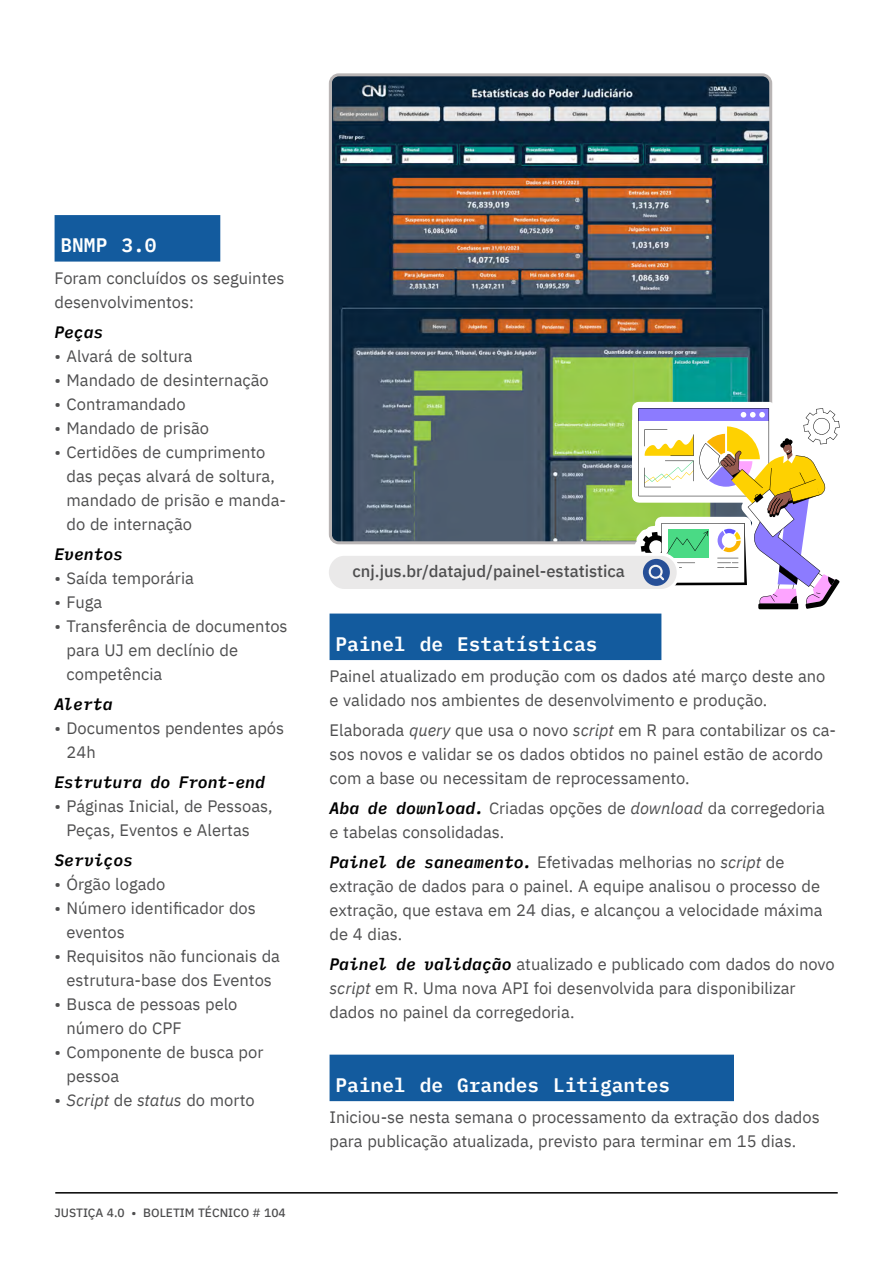
<style>
.page{position:relative;width:893px;height:1263px;background:#fff}
.page>*{position:absolute;margin:0;border:0;box-sizing:border-box;transform-origin:0 0}
.t1{font:600 19.5px "IBM Plex Mono";color:#fff}
.t2{font:16.5px/24px "IBM Plex Sans";color:#4e4e4f}
.t3{font:italic 600 16.5px "IBM Plex Mono";letter-spacing:-.01em;color:#000}
.t4{font:500 16.5px "IBM Plex Sans";color:#4e4e4f}
.t5{font:italic 16.5px "IBM Plex Sans";color:#4e4e4f}
.t6{font:500 12px "IBM Plex Sans";color:#4e4e4f}
.s1{font-style:normal}
.s2{font-style:italic}
.s3{font-family:"IBM Plex Mono";font-weight:600;font-style:italic;color:#000}
</style>
<div class="page">
<hr style="left:55px;top:1192px;width:783px;height:1px;background:#000">
<img style="left:333px;top:77px;width:435px;height:463px">
<div style="left:329px;top:73px;width:443px;height:471px;border:3px solid #b9b5b5;border-radius:8px"></div>
<div style="left:330px;top:613px;width:331px;height:47px;background:#135b9e"></div>
<div style="left:330px;top:1055px;width:404px;height:46px;background:#135b9e"></div>
<div style="left:55px;top:215px;width:165px;height:47px;background:#135b9e"></div>
<div style="left:327px;top:554px;width:351px;height:36px;background:#eae9e9;border-radius:17px"></div>
<div style="left:326px;top:553px;width:354px;height:39px;border:3px solid #fff;border-radius:17px"></div>
<svg style="left:625px;top:350px;width:215px;height:311px"></svg>
<p class="t1" style="left:61px;top:230px;width:97px">BNMP 3.0</p>
<p class="t2" style="left:55px;top:264px;width:231px">Foram concluídos os seguintes desenvolvimentos:</p>
<p class="t3" style="left:55px;top:319px;width:50px">Peças</p>
<p class="t2" style="left:55px;top:342px;width:140px">• Alvará de soltura</p>
<p class="t2" style="left:55px;top:367px;width:216px">• Mandado de desinternação</p>
<p class="t2" style="left:55px;top:391px;width:133px">• Contramandado</p>
<p class="t2" style="left:55px;top:415px;width:156px">• Mandado de prisão</p>
<p class="t2" style="left:67px;top:439px;width:221px;text-indent:-12px">• Certidões de cumprimento das peças alvará de soltura, mandado de prisão e manda&shy;do de internação</p>
<p class="t3" style="left:55px;top:541px;width:70px">Eventos</p>
<p class="t2" style="left:55px;top:565px;width:141px">• Saída temporária</p>
<p class="t2" style="left:55px;top:589px;width:49px">• Fuga</p>
<p class="t2" style="left:67px;top:613px;width:223px;text-indent:-12px">• Transferência de documentos para UJ em declínio de competência</p>
<p class="t3" style="left:55px;top:691px;width:60px">Alerta</p>
<p class="t2" style="left:67px;top:715px;width:219px;text-indent:-12px">• Documentos pendentes após<br>24h</p>
<p class="t3" style="left:55px;top:769px;width:212px">Estrutura do Front-end</p>
<p class="t2" style="left:67px;top:793px;width:208px;text-indent:-12px">• Páginas Inicial, de Pessoas,<br>Peças, Eventos e Alertas</p>
<p class="t3" style="left:55px;top:847px;width:80px">Serviços</p>
<p class="t2" style="left:55px;top:871px;width:112px">• Órgão logado</p>
<p class="t2" style="left:67px;top:895px;width:191px;text-indent:-12px">• Número identificador dos eventos</p>
<p class="t2" style="left:55px;top:943px;width:227px;text-align:center">• Requisitos não funcionais da estrutura-base dos Eventos</p>
<p class="t2" style="left:67px;top:991px;width:172px;text-indent:-12px">• Busca de pessoas pelo número do CPF</p>
<p class="t2" style="left:67px;top:1039px;width:198px;text-indent:-12px">• Componente de busca por pessoa</p>
<p class="t5" style="left:55px;top:1087px;width:202px"><span class="s1">•</span> Script <span class="s1">de</span> status <span class="s1">do morto</span></p>
<p class="t6" style="left:55px;top:1203px;width:233px">JUSTIÇA 4.0 • BOLETIM TÉCNICO # 104</p>
<p class="t4" style="left:352px;top:559px;width:274px">cnj.jus.br/datajud/painel-estatistica</p>
<p class="t1" style="left:336px;top:628px;width:264px">Painel de Estatísticas</p>
<p class="t2" style="left:330px;top:663px;width:497px">Painel atualizado em produção com os dados até março deste ano e validado nos ambientes de desenvolvimento e produção.</p>
<p class="t2" style="left:330px;top:717px;width:508px">Elaborada <span class="s2">query</span> que usa o novo <span class="s2">script</span> em R para contabilizar os ca&shy;sos novos e validar se os dados obtidos no painel estão de acordo com a base ou necessitam de reprocessamento.</p>
<p class="t2" style="left:330px;top:795px;width:497px"><span class="s3">Aba de download.</span> Criadas opções de <span class="s2">download</span> da corregedoria e tabelas consolidadas.</p>
<p class="t2" style="left:330px;top:849px;width:495px"><span class="s3">Painel de saneamento.</span> Efetivadas melhorias no <span class="s2">script</span> de extração de dados para o painel. A equipe analisou o processo de extração, que estava em 24 dias, e alcançou a velocidade máxima de 4 dias.</p>
<p class="t2" style="left:330px;top:951px;width:507px"><span class="s3">Painel de validação</span> atualizado e publicado com dados do novo <span class="s2">script</span> em R. Uma nova API foi desenvolvida para disponibilizar dados no painel da corregedoria.</p>
<p class="t1" style="left:336px;top:1069px;width:336px">Painel de Grandes Litigantes</p>
<p class="t2" style="left:330px;top:1104px;width:492px">Iniciou-se nesta semana o processamento da extração dos dados para publicação atualizada, previsto para terminar em 15 dias.</p>
</div>
